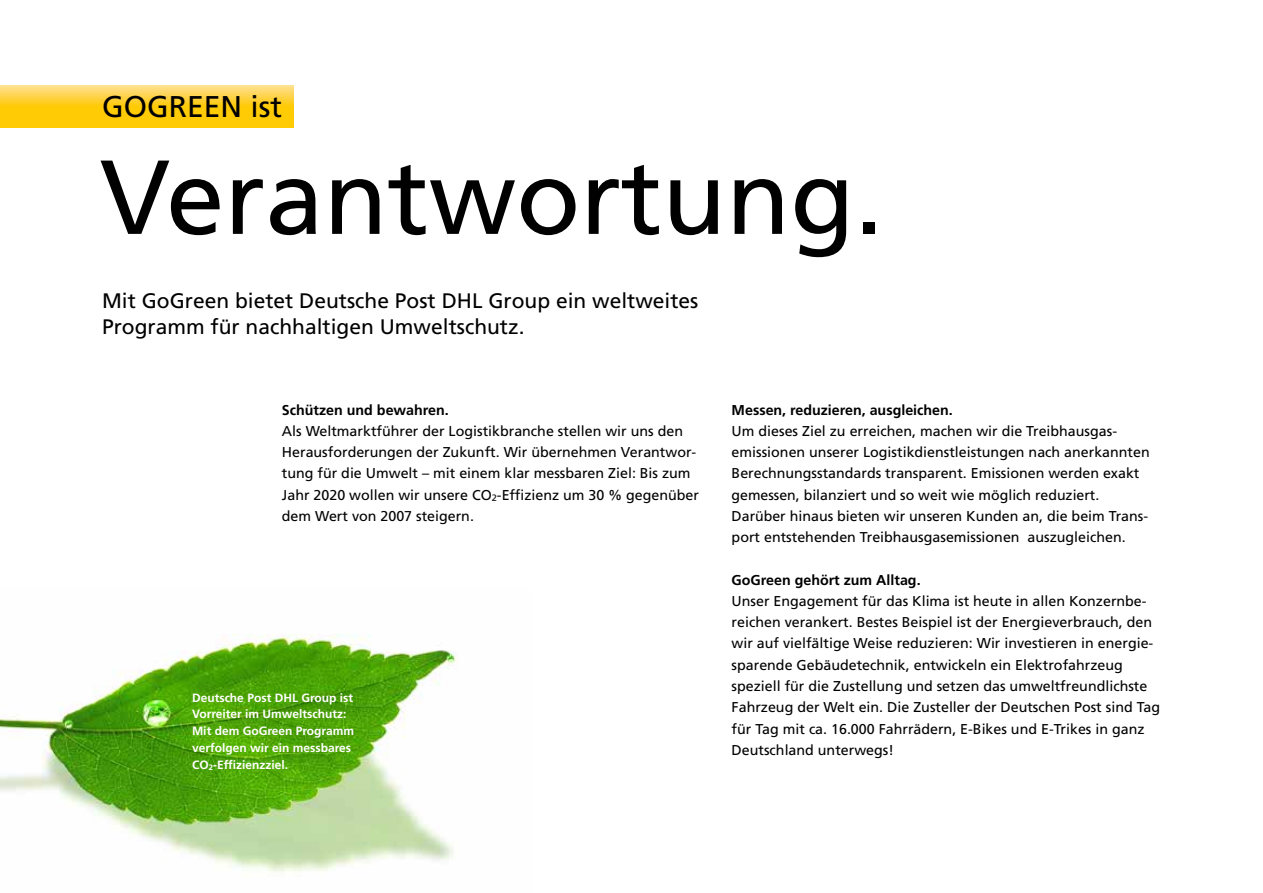
<style>
.page{position:relative;width:1263px;height:893px;background:#fff}
.page>*{position:absolute;margin:0;border:0;box-sizing:border-box;transform-origin:0 0}
.t1{font:105px "Frutiger LT Std";color:#000}
.t2{font:30px "Frutiger LT Std";color:#000}
.t3{font:21px/25.2px "Frutiger LT Std";color:#000}
.t4{font:14.25px/21.3px "Frutiger LT Std";color:#000}
.t5{font:700 14.25px "Frutiger LT Std";color:#000}
.t6{font:700 12px/16.8px "Frutiger LT Std";color:#fff}
</style>
<div class="page">
<img style="left:0;top:634px;width:457px;height:239px">
<svg style="left:0;top:85px;width:293px;height:43px;background:#ffcf29"></svg>
<h2 class="t2" style="left:102px;top:89px;width:182px">GOGREEN ist</h2>
<h1 class="t1" style="left:100px;top:136px;width:785px">Verantwortung.</h1>
<h3 class="t3" style="left:102px;top:288px;width:598px">Mit GoGreen bietet Deutsche Post DHL Group ein weltweites<br>Programm für nachhaltigen Umweltschutz.</h3>
<p class="t5" style="left:282px;top:401px;width:168px">Schützen und bewahren.</p>
<p class="t4" style="left:282px;top:420px;width:419px">Als Weltmarktführer der Logistikbranche stellen wir uns den Herausforderungen der Zukunft. Wir übernehmen Verantwor&shy;tung für die Umwelt – mit einem klar messbaren Ziel: Bis zum Jahr 2020 wollen wir unsere CO<sub>2</sub>-Effizienz um 30 % gegenüber dem Wert von 2007 steigern.</p>
<p class="t6" style="left:192px;top:689px;width:164px">Deutsche Post DHL Group ist<br>Vorreiter im Umweltschutz:<br>Mit dem GoGreen Programm verfolgen wir ein messbares<br>CO<sub>2</sub>-Effizienzziel.</p>
<p class="t5" style="left:732px;top:401px;width:223px">Messen, reduzieren, ausgleichen.</p>
<p class="t4" style="left:732px;top:420px;width:420px">Um dieses Ziel zu erreichen, machen wir die Treibhausgas&shy;emissionen unserer Logistikdienstleistungen nach anerkannten Berechnungsstandards transparent. Emissionen werden exakt gemessen, bilanziert und so weit wie möglich reduziert.<br>Darüber hinaus bieten wir unseren Kunden an, die beim Trans&shy;port entstehenden Treibhausgasemissionen auszugleichen.</p>
<p class="t5" style="left:732px;top:571px;width:190px">GoGreen gehört zum Alltag.</p>
<p class="t4" style="left:732px;top:590px;width:430px">Unser Engagement für das Klima ist heute in allen Konzernbe&shy;reichen verankert. Bestes Beispiel ist der Energieverbrauch, den wir auf vielfältige Weise reduzieren: Wir investieren in energie&shy;sparende Gebäudetechnik, entwickeln ein Elektrofahrzeug speziell für die Zustellung und setzen das umweltfreundlichste Fahrzeug der Welt ein. Die Zusteller der Deutschen Post sind Tag für Tag mit ca. 16.000 Fahrrädern, E-Bikes und E-Trikes in ganz Deutschland unterwegs!</p>
</div>
